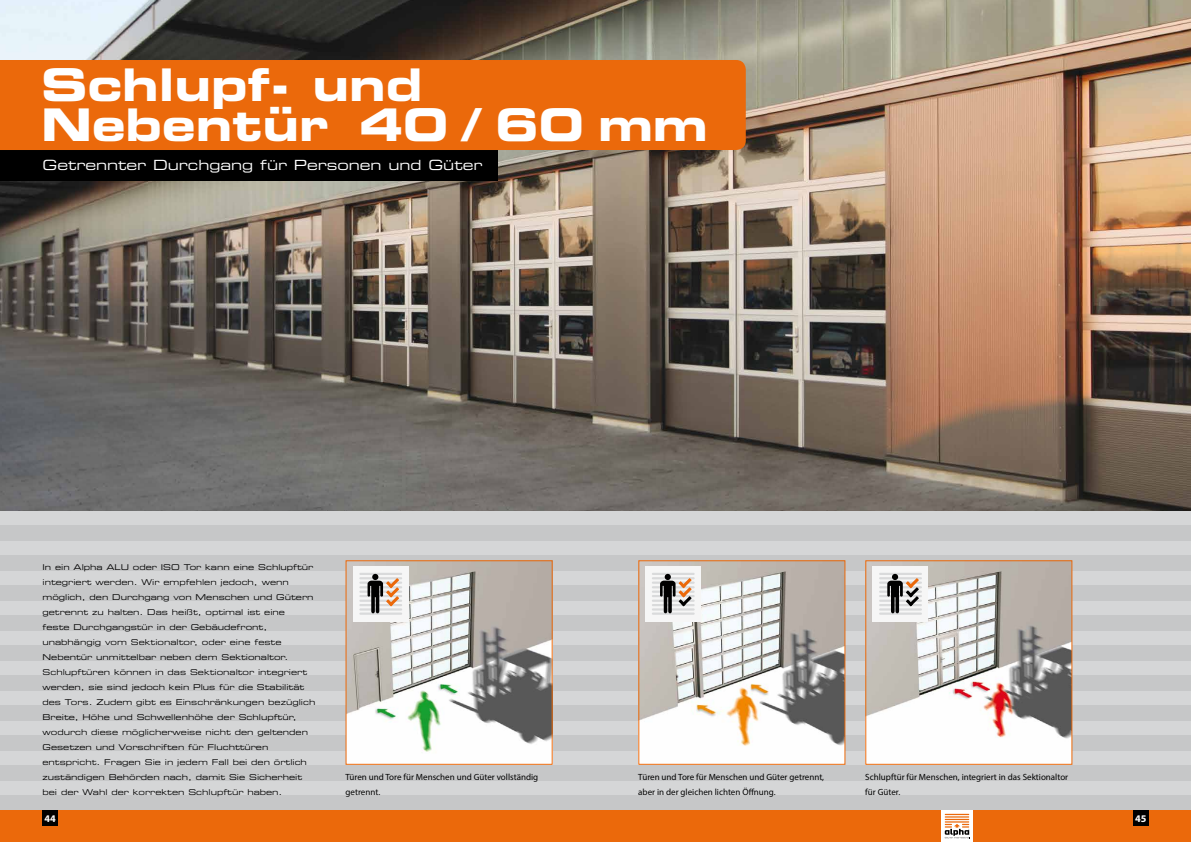
<style>
.page{position:relative;width:1191px;height:842px;background:#fff}
.page>*{position:absolute;margin:0;border:0;box-sizing:border-box;transform-origin:0 0}
.t1{font:45px/40px "Eurostile Bold Extended Two";color:#fff}
.t2{font:14px "Eurostile Extended Two";color:#fff}
.t3{font:700 10.2px "Myriad Pro";color:#fff}
.t4{font:9px/15px "Myriad Pro";color:#000}
.t5{font:8px/15px "Eurostile Extended Two";color:#000}
</style>
<div class="page">
<div style="left:0;top:510px;width:1191px;height:330px;background:#d5d6d7"></div>
<div style="left:0;top:525px;width:1191px;height:15px;background:#c6c7c8"></div>
<div style="left:0;top:555px;width:1191px;height:15px;background:#c6c7c8"></div>
<div style="left:0;top:585px;width:1191px;height:15px;background:#c6c7c8"></div>
<div style="left:0;top:615px;width:1191px;height:15px;background:#c6c7c8"></div>
<div style="left:0;top:645px;width:1191px;height:15px;background:#c6c7c8"></div>
<div style="left:0;top:675px;width:1191px;height:15px;background:#c6c7c8"></div>
<div style="left:0;top:705px;width:1191px;height:15px;background:#c6c7c8"></div>
<div style="left:0;top:735px;width:1191px;height:15px;background:#c6c7c8"></div>
<div style="left:0;top:765px;width:1191px;height:15px;background:#c6c7c8"></div>
<div style="left:0;top:795px;width:1191px;height:15px;background:#c6c7c8"></div>
<img style="left:0;top:0;width:1191px;height:510px">
<div style="left:0;top:150px;width:497px;height:30px;background:#000"></div>
<img style="left:347px;top:562px;width:203px;height:201px">
<div style="left:345px;top:560px;width:207px;height:205px;border:1px solid #eb690b"></div>
<img style="left:640px;top:562px;width:203px;height:201px">
<div style="left:638px;top:560px;width:207px;height:205px;border:1px solid #eb690b"></div>
<img style="left:867px;top:562px;width:203px;height:201px">
<div style="left:865px;top:560px;width:207px;height:205px;border:1px solid #eb690b"></div>
<div style="left:353px;top:566px;width:55px;height:56px;background:#f6f6f6"></div>
<hr style="left:359px;top:573px;width:43px;height:2px;background:#d9dadb">
<hr style="left:359px;top:577px;width:43px;height:2px;background:#d9dadb">
<hr style="left:359px;top:581px;width:43px;height:3px;background:#d9dadb">
<hr style="left:359px;top:586px;width:43px;height:2px;background:#d9dadb">
<hr style="left:359px;top:591px;width:43px;height:2px;background:#d9dadb">
<hr style="left:359px;top:595px;width:43px;height:2px;background:#d9dadb">
<hr style="left:359px;top:600px;width:43px;height:2px;background:#d9dadb">
<hr style="left:359px;top:604px;width:43px;height:2px;background:#d9dadb">
<hr style="left:359px;top:608px;width:43px;height:3px;background:#d9dadb">
<hr style="left:359px;top:612px;width:43px;height:3px;background:#d9dadb">
<svg style="left:367px;top:574px;width:32px;height:39px"></svg>
<div style="left:645px;top:566px;width:56px;height:56px;background:#f6f6f6"></div>
<hr style="left:652px;top:573px;width:42px;height:2px;background:#d9dadb">
<hr style="left:652px;top:577px;width:42px;height:2px;background:#d9dadb">
<hr style="left:652px;top:581px;width:42px;height:3px;background:#d9dadb">
<hr style="left:652px;top:586px;width:42px;height:2px;background:#d9dadb">
<hr style="left:652px;top:591px;width:42px;height:2px;background:#d9dadb">
<hr style="left:652px;top:595px;width:42px;height:2px;background:#d9dadb">
<hr style="left:652px;top:600px;width:42px;height:2px;background:#d9dadb">
<hr style="left:652px;top:604px;width:42px;height:2px;background:#d9dadb">
<hr style="left:652px;top:608px;width:42px;height:3px;background:#d9dadb">
<hr style="left:652px;top:612px;width:42px;height:3px;background:#d9dadb">
<svg style="left:660px;top:578px;width:31px;height:35px"></svg>
<div style="left:664px;top:574px;width:7px;height:6px;background:#000;border-radius:50%"></div>
<div style="left:872px;top:566px;width:56px;height:56px;background:#f6f6f6"></div>
<hr style="left:879px;top:573px;width:43px;height:2px;background:#d9dadb">
<hr style="left:879px;top:577px;width:43px;height:2px;background:#d9dadb">
<hr style="left:879px;top:581px;width:43px;height:3px;background:#d9dadb">
<hr style="left:879px;top:586px;width:43px;height:2px;background:#d9dadb">
<hr style="left:879px;top:591px;width:43px;height:2px;background:#d9dadb">
<hr style="left:879px;top:595px;width:43px;height:2px;background:#d9dadb">
<hr style="left:879px;top:600px;width:43px;height:2px;background:#d9dadb">
<hr style="left:879px;top:604px;width:43px;height:2px;background:#d9dadb">
<hr style="left:879px;top:608px;width:43px;height:3px;background:#d9dadb">
<hr style="left:879px;top:612px;width:43px;height:3px;background:#d9dadb">
<svg style="left:887px;top:574px;width:32px;height:39px"></svg>
<div style="left:0;top:60px;width:746px;height:90px;background:#eb690b"></div>
<div style="left:595px;top:810px;width:596px;height:32px;background:#eb690b"></div>
<div style="left:0;top:810px;width:595px;height:32px;background:#eb690b"></div>
<div style="left:1133px;top:810px;width:15px;height:15px;background:#000"></div>
<div style="left:43px;top:810px;width:15px;height:15px;background:#000"></div>
<svg style="left:941px;top:810px;width:32px;height:32px"></svg>
<svg style="left:944px;top:814px;width:26px;height:24px"></svg>
<h1 class="t1" style="left:41px;top:64px;width:668px">Schlupf- und<br>Nebentür 40 / 60 mm</h1>
<h2 class="t2" style="left:43px;top:65px;width:41px">Text</h2>
<h2 class="t2" style="left:43px;top:155px;width:441px">Getrennter Durchgang für Personen und Güter</h2>
<p class="t5" style="left:43px;top:559px;width:274px">In ein Alpha ALU oder ISO Tor kann eine Schlupftür integriert werden. Wir empfehlen jedoch, wenn möglich, den Durchgang von Menschen und Gütern getrennt zu halten. Das heißt, optimal ist eine<br>feste Durchgangstür in der Gebäudefront, unabhängig vom Sektionaltor, oder eine feste Nebentür unmittelbar neben dem Sektionaltor.<br>Schlupftüren können in das Sektionaltor integriert werden, sie sind jedoch kein Plus für die Stabilität des Tors. Zudem gibt es Einschränkungen bezüglich Breite, Höhe und Schwellenhöhe der Schlupftür, wodurch diese möglicherweise nicht den geltenden Gesetzen und Vorschriften für Fluchttüren entspricht. Fragen Sie in jedem Fall bei den örtlich zuständigen Behörden nach, damit Sie Sicherheit bei der Wahl der korrekten Schlupftür haben.</p>
<p class="t4" style="left:345px;top:769px;width:194px">Türen und Tore für Menschen und Güter vollständig getrennt.</p>
<p class="t4" style="left:638px;top:769px;width:187px">Türen und Tore für Menschen und Güter getrennt, aber in der gleichen lichten Öffnung.</p>
<p class="t4" style="left:865px;top:769px;width:204px">Schlupftür für Menschen, integriert in das Sektionaltor für Güter.</p>
<p class="t3" style="left:45px;top:811px;width:13px">44</p>
<p class="t3" style="left:1135px;top:811px;width:13px">45</p>
</div>
